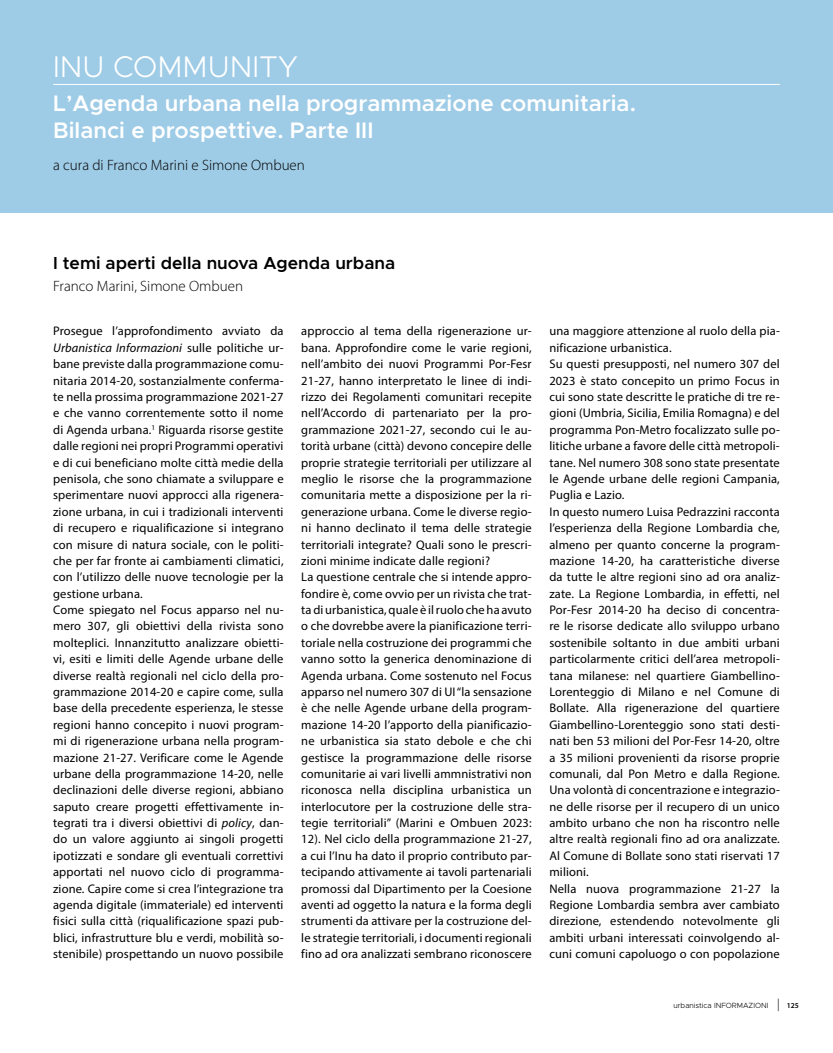
<style>
.page{position:relative;width:833px;height:1053px;background:#fff}
.page>*{position:absolute;margin:0;border:0;box-sizing:border-box;transform-origin:0 0}
.t1{font:300 30px "Metropolis";color:#fff}
.t2{font:600 22.5px/27px "Metropolis";color:#fff}
.t3{font:600 17.5px "Metropolis";color:#000}
.t4{font:300 15px "Myriad Pro";color:#000}
.t5{font:12.5px/16.4px "Myriad Pro";letter-spacing:.01em;color:#000}
.t6{font:300 7.5px "Metropolis";color:#000}
.s1{font-style:italic}
.s2{font-family:"Myriad Pro";font-size:12.5px}
.s3{font-family:"Myriad Pro";font-weight:600}
</style>
<div class="page">
<div style="left:0;top:0;width:833px;height:213px;background:#9ecbe6"></div>
<hr style="left:53px;top:84px;width:727px;height:1px;background:#fff">
<h1 class="t1" style="left:53px;top:48px;width:246px">INU COMMUNITY</h1>
<h2 class="t2" style="left:53px;top:90px;width:584px">L’Agenda urbana nella programmazione comunitaria.<br>Bilanci e prospettive. Parte III</h2>
<p class="t4" style="left:53px;top:157px;width:253px">a cura di Franco Marini e Simone Ombuen</p>
<h3 class="t3" style="left:53px;top:252px;width:343px">I temi aperti della nuova Agenda urbana</h3>
<p class="t4" style="left:53px;top:277px;width:191px">Franco Marini, Simone Ombuen</p>
<p class="t5" style="left:53px;top:323px;width:232px">Prosegue l’approfondimento avviato da <span class="s1">Urbanistica Informazioni</span> sulle politiche ur&shy;bane previste dalla programmazione comu&shy;nitaria 2014-20, sostanzialmente conferma&shy;te nella prossima programmazione 2021-27 e che vanno correntemente sotto il nome di Agenda urbana.<sup>1</sup> Riguarda risorse gestite dalle regioni nei propri Programmi operativi e di cui beneficiano molte città medie della penisola, che sono chiamate a sviluppare e sperimentare nuovi approcci alla rigenera&shy;zione urbana, in cui i tradizionali interventi di recupero e riqualificazione si integrano con misure di natura sociale, con le politi&shy;che per far fronte ai cambiamenti climatici, con l’utilizzo delle nuove tecnologie per la gestione urbana.<br>Come spiegato nel Focus apparso nel nu&shy;mero 307, gli obiettivi della rivista sono molteplici. Innanzitutto analizzare obietti&shy;vi, esiti e limiti delle Agende urbane delle diverse realtà regionali nel ciclo della pro&shy;grammazione 2014-20 e capire come, sulla base della precedente esperienza, le stesse regioni hanno concepito i nuovi program&shy;mi di rigenerazione urbana nella program&shy;mazione 21-27. Verificare come le Agende urbane della programmazione 14-20, nelle declinazioni delle diverse regioni, abbiano saputo creare progetti effettivamente in&shy;tegrati tra i diversi obiettivi di <span class="s1">policy</span>, dan&shy;do un valore aggiunto ai singoli progetti ipotizzati e sondare gli eventuali correttivi apportati nel nuovo ciclo di programma&shy;zione. Capire come si crea l’integrazione tra agenda digitale (immateriale) ed interventi fisici sulla città (riqualificazione spazi pub&shy;blici, infrastrutture blu e verdi, mobilità so&shy;stenibile) prospettando un nuovo possibile</p>
<p class="t5" style="left:301px;top:323px;width:232px">approccio al tema della rigenerazione ur&shy;bana. Approfondire come le varie regioni, nell’ambito dei nuovi Programmi Por-Fesr 21-27, hanno interpretato le linee di indi&shy;rizzo dei Regolamenti comunitari recepite nell’Accordo di partenariato per la pro&shy;grammazione 2021-27, secondo cui le au&shy;torità urbane (città) devono concepire delle proprie strategie territoriali per utilizzare al meglio le risorse che la programmazione comunitaria mette a disposizione per la ri&shy;generazione urbana. Come le diverse regio&shy;ni hanno declinato il tema delle strategie territoriali integrate? Quali sono le prescri&shy;zioni minime indicate dalle regioni?<br>La questione centrale che si intende appro&shy;fondire è, come ovvio per un rivista che trat&shy;ta di urbanistica, quale è il ruolo che ha avuto o che dovrebbe avere la pianificazione terri&shy;toriale nella costruzione dei programmi che vanno sotto la generica denominazione di Agenda urbana. Come sostenuto nel Focus apparso nel numero 307 di UI “la sensazione è che nelle Agende urbane della program&shy;mazione 14-20 l’apporto della pianificazio&shy;ne urbanistica sia stato debole e che chi gestisce la programmazione delle risorse comunitarie ai vari livelli ammnistrativi non riconosca nella disciplina urbanistica un interlocutore per la costruzione delle stra&shy;tegie territoriali” (Marini e Ombuen 2023:<br>12). Nel ciclo della programmazione 21-27, a cui l’Inu ha dato il proprio contributo par&shy;tecipando attivamente ai tavoli partenariali promossi dal Dipartimento per la Coesione aventi ad oggetto la natura e la forma degli strumenti da attivare per la costruzione del&shy;le strategie territoriali, i documenti regionali fino ad ora analizzati sembrano riconoscere</p>
<p class="t5" style="left:549px;top:323px;width:232px">una maggiore attenzione al ruolo della pia&shy;nificazione urbanistica.<br>Su questi presupposti, nel numero 307 del 2023 è stato concepito un primo Focus in cui sono state descritte le pratiche di tre re&shy;gioni (Umbria, Sicilia, Emilia Romagna) e del programma Pon-Metro focalizzato sulle po&shy;litiche urbane a favore delle città metropoli&shy;tane. Nel numero 308 sono state presentate le Agende urbane delle regioni Campania, Puglia e Lazio.<br>In questo numero Luisa Pedrazzini racconta l’esperienza della Regione Lombardia che, almeno per quanto concerne la program&shy;mazione 14-20, ha caratteristiche diverse da tutte le altre regioni sino ad ora analiz&shy;zate. La Regione Lombardia, in effetti, nel Por-Fesr 2014-20 ha deciso di concentra&shy;re le risorse dedicate allo sviluppo urbano sostenibile soltanto in due ambiti urbani particolarmente critici dell’area metropoli&shy;tana milanese: nel quartiere Giambellino-Lorenteggio di Milano e nel Comune di Bollate. Alla rigenerazione del quartiere Giambellino-Lorenteggio sono stati desti&shy;nati ben 53 milioni del Por-Fesr 14-20, oltre a 35 milioni provenienti da risorse proprie comunali, dal Pon Metro e dalla Regione.<br>Una volontà di concentrazione e integrazio&shy;ne delle risorse per il recupero di un unico ambito urbano che non ha riscontro nelle altre realtà regionali fino ad ora analizzate.<br>Al Comune di Bollate sono stati riservati 17 milioni.<br>Nella nuova programmazione 21-27 la Regione Lombardia sembra aver cambiato direzione, estendendo notevolmente gli ambiti urbani interessati coinvolgendo al&shy;cuni comuni capoluogo o con popolazione</p>
<p class="t6" style="left:673px;top:1000px;width:127px">urbanistica INFORMAZIONI <span class="s2">|</span> <span class="s3">125</span></p>
</div>
